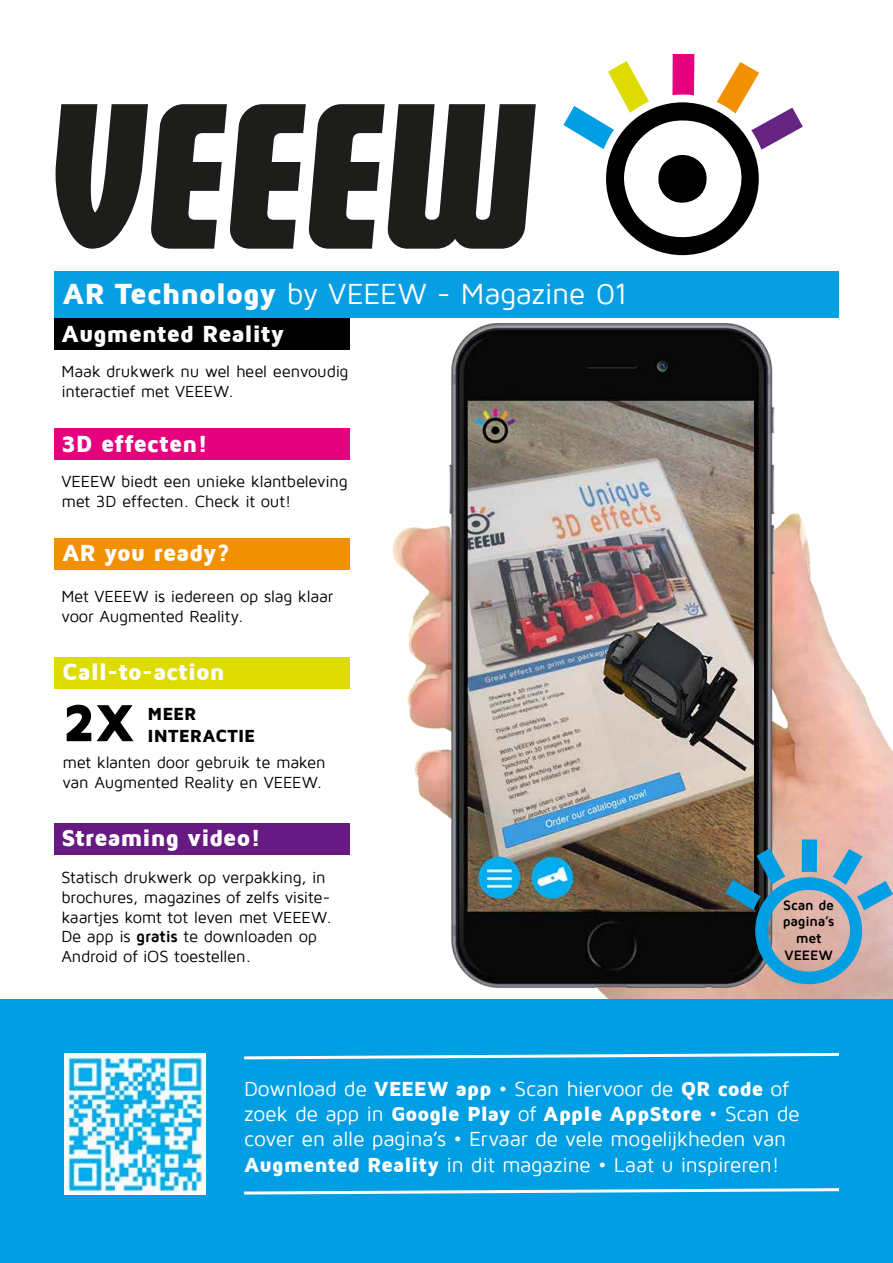
<style>
.page{position:relative;width:893px;height:1263px;background:#fff}
.page>*{position:absolute;margin:0;border:0;box-sizing:border-box;transform-origin:0 0}
.t1{font:900 54px "Maven Pro";color:#000}
.t2{font:30px "Maven Pro";letter-spacing:-.01em;color:#fff}
.t3{font:900 24px "Maven Pro";letter-spacing:-.015em;color:#fff}
.t4{font:21px/25.2px "Maven Pro";letter-spacing:-.015em;color:#fff}
.t5{font:900 18px "Maven Pro";letter-spacing:-.005em;color:#000}
.t6{font:16.5px/19.8px "Maven Pro";letter-spacing:-.015em;color:#000}
.t7{font:700 13.95px/16.8px "Maven Pro";letter-spacing:-.015em;color:#000;text-align:center}
.s1{font-weight:900}
.s2{font-weight:700}
</style>
<div class="page">
<img style="left:392px;top:323px;width:501px;height:676px">
<div style="left:0;top:999px;width:893px;height:264px;background:#009ee2"></div>
<svg style="left:563px;top:54px;width:240px;height:201px"></svg>
<svg style="left:56px;top:104px;width:480px;height:145px"></svg>
<div style="left:54px;top:271px;width:785px;height:47px;background:#089ee2"></div>
<div style="left:54px;top:318px;width:296px;height:32px;background:#000"></div>
<div style="left:54px;top:428px;width:296px;height:32px;background:#e5007e"></div>
<div style="left:54px;top:538px;width:296px;height:32px;background:#f29100"></div>
<div style="left:54px;top:657px;width:296px;height:32px;background:#dddb00"></div>
<div style="left:54px;top:823px;width:296px;height:32px;background:#661a82"></div>
<svg style="left:244px;top:1052px;width:595px;height:8px"></svg>
<img style="left:64px;top:1053px;width:141px;height:141px">
<svg style="left:244px;top:1188px;width:595px;height:7px"></svg>
<svg style="left:725px;top:839px;width:168px;height:145px;background:#81919b"></svg>
<h2 class="t2" style="left:63px;top:279px;width:567px"><span class="s1">AR Technology</span> by VEEEW - Magazine 01</h2>
<h3 class="t3" style="left:61px;top:321px;width:225px">Augmented Reality</h3>
<p class="t6" style="left:61px;top:362px;width:289px">Maak drukwerk nu wel heel eenvoudig interactief met VEEEW.</p>
<h3 class="t3" style="left:61px;top:431px;width:148px">3D effecten!</h3>
<p class="t6" style="left:61px;top:472px;width:288px">VEEEW biedt een unieke klantbeleving met 3D effecten. Check it out!</p>
<h3 class="t3" style="left:62px;top:540px;width:169px">AR you ready?</h3>
<p class="t6" style="left:61px;top:586px;width:273px">Met VEEEW is iedereen op slag klaar voor Augmented Reality.</p>
<h3 class="t3" style="left:62px;top:659px;width:164px">Call-to-action</h3>
<h1 class="t1" style="left:63px;top:694px;width:73px">2X</h1>
<p class="t5" style="left:148px;top:705px;width:50px">MEER</p>
<p class="t5" style="left:148px;top:726px;width:109px">INTERACTIE</p>
<p class="t6" style="left:62px;top:753px;width:265px">met klanten door gebruik te maken van Augmented Reality en VEEEW.</p>
<h3 class="t3" style="left:61px;top:825px;width:201px">Streaming video!</h3>
<p class="t6" style="left:61px;top:868px;width:272px">Statisch drukwerk op verpakking, in brochures, magazines of zelfs visite&shy;kaartjes komt tot leven met VEEEW.<br>De app is <span class="s2">gratis</span> te downloaden op Android of iOS toestellen.</p>
<p class="t7" style="left:783px;top:897px;width:53px">Scan de pagina’s met<br>VEEEW</p>
<p class="t4" style="left:244px;top:1076px;width:557px">Download de <span class="s1">VEEEW app</span> • Scan hiervoor de <span class="s1">QR code</span> of zoek de app in <span class="s1">Google Play</span> of <span class="s1">Apple AppStore</span> • Scan de cover en alle pagina’s • Ervaar de vele mogelijkheden van <span class="s1">Augmented Reality</span> in dit magazine • Laat u inspireren!</p>
</div>
